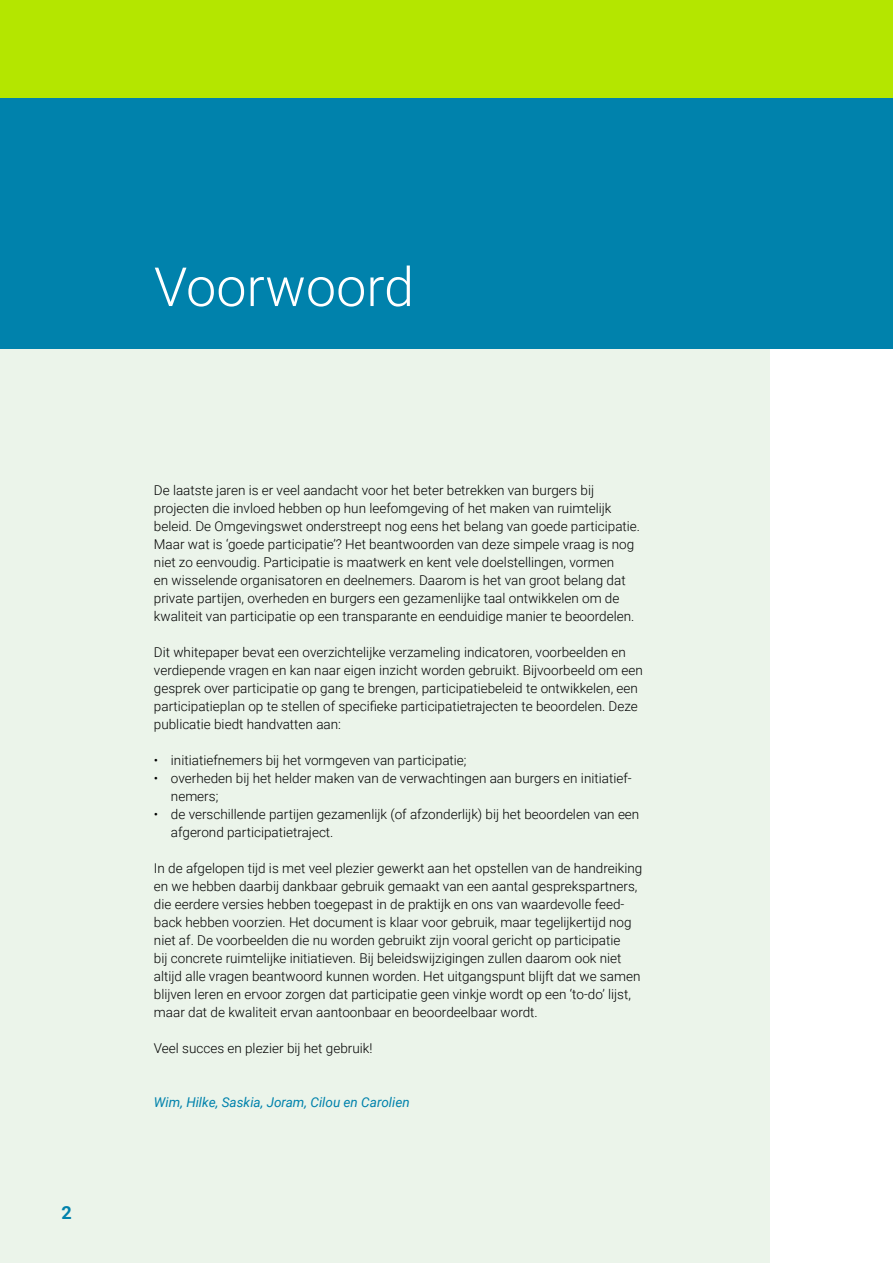
<style>
.page{position:relative;width:893px;height:1263px;background:#fff}
.page>*{position:absolute;margin:0;border:0;box-sizing:border-box;transform-origin:0 0}
.Titel_M_Light{font:300 54px "Roboto";color:#fff}
.Subkop_2_M{font:700 18px "Roboto";color:#0082ac}
.Bodytekst_M{font:300 13.5px/18px "Roboto";color:#000}
.Bodytekst_M-2{font:italic 13.5px "Roboto";color:#0082ac}
</style>
<div class="page">
<div style="left:0;top:0;width:770px;height:1263px;background:#ebf4ea"></div>
<div style="left:0;top:0;width:893px;height:348px;background:#0082ac"></div>
<div style="left:0;top:0;width:893px;height:98px;background:#b4e600"></div>
<p class="Subkop_2_M" style="left:62px;top:1200px;width:12px">2</p>
<p class="Titel_M_Light" style="left:154px;top:249px;width:262px">Voorwoord</p>
<p class="Bodytekst_M" style="left:154px;top:481px;width:488px">De laatste jaren is er veel aandacht voor het beter betrekken van burgers bij projecten die invloed hebben op hun leefomgeving of het maken van ruimtelijk beleid. De Omgevingswet onderstreept nog eens het belang van goede participatie.<br>Maar wat is ‘goede participatie’? Het beantwoorden van deze simpele vraag is nog niet zo eenvoudig. Participatie is maatwerk en kent vele doelstellingen, vormen<br>en wisselende organisatoren en deelnemers. Daarom is het van groot belang dat private partijen, overheden en burgers een gezamenlijke taal ontwikkelen om de kwaliteit van participatie op een transparante en eenduidige manier te beoordelen.</p>
<p class="Bodytekst_M" style="left:154px;top:643px;width:490px">Dit whitepaper bevat een overzichtelijke verzameling indicatoren, voorbeelden en verdiepende vragen en kan naar eigen inzicht worden gebruikt. Bijvoorbeeld om een gesprek over participatie op gang te brengen, participatiebeleid te ontwikkelen, een participatieplan op te stellen of specifieke participatietrajecten te beoordelen. Deze publicatie biedt handvatten aan:</p>
<p class="Bodytekst_M" style="left:154px;top:751px;width:314px">• initiatiefnemers bij het vormgeven van participatie;</p>
<p class="Bodytekst_M" style="left:171px;top:769px;width:462px;text-indent:-17px">• overheden bij het helder maken van de verwachtingen aan burgers en initiatief&shy;nemers;</p>
<p class="Bodytekst_M" style="left:171px;top:805px;width:470px;text-indent:-17px">• de verschillende partijen gezamenlijk (of afzonderlijk) bij het beoordelen van een afgerond participatietraject.</p>
<p class="Bodytekst_M" style="left:154px;top:859px;width:490px">In de afgelopen tijd is met veel plezier gewerkt aan het opstellen van de handreiking en we hebben daarbij dankbaar gebruik gemaakt van een aantal gesprekspartners, die eerdere versies hebben toegepast in de praktijk en ons van waardevolle feed&shy;back hebben voorzien. Het document is klaar voor gebruik, maar tegelijkertijd nog niet af. De voorbeelden die nu worden gebruikt zijn vooral gericht op participatie<br>bij concrete ruimtelijke initiatieven. Bij beleidswijzigingen zullen daarom ook niet altijd alle vragen beantwoord kunnen worden. Het uitgangspunt blijft dat we samen blijven leren en ervoor zorgen dat participatie geen vinkje wordt op een ‘to-do’ lijst, maar dat de kwaliteit ervan aantoonbaar en beoordeelbaar wordt.</p>
<p class="Bodytekst_M" style="left:154px;top:1039px;width:220px">Veel succes en plezier bij het gebruik!</p>
<p class="Bodytekst_M-2" style="left:154px;top:1093px;width:257px">Wim, Hilke, Saskia, Joram, Cilou en Carolien</p>
</div>
